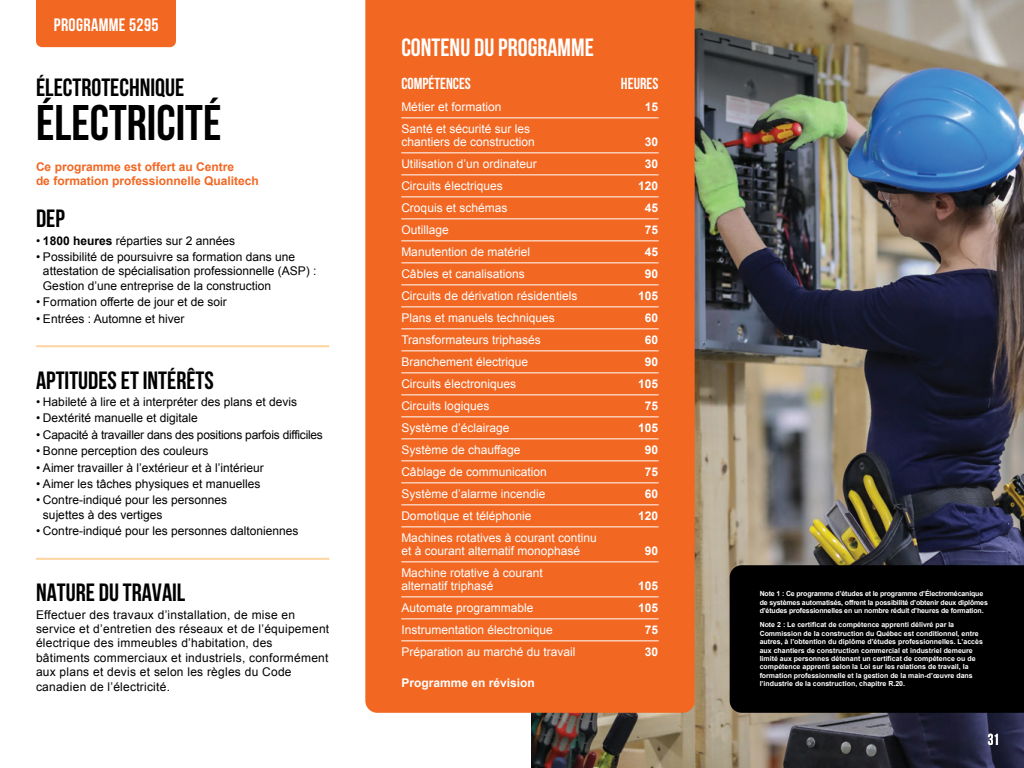
<style>
.page{position:relative;width:1024px;height:768px;background:#fff}
.page>*{position:absolute;margin:0;border:0;box-sizing:border-box;transform-origin:0 0}
.t1{font:700 50px "Bebas Neue";color:#000}
.t2{font:700 25px "Bebas Neue";color:#000}
.t3{font:700 25px "Bebas Neue";color:#fff}
.t4{font:700 18px "Bebas Neue";letter-spacing:.02em;color:#fff}
.t5{font:700 16px "Bebas Neue";color:#fff}
.t6{font:700 16px "Bebas Neue";color:#fff;scale:.9 1}
.t7{font:12px/13px "Arial";color:#fff}
.t8{font:12px/14.4px "Arial";color:#000}
.t9{font:12px/14.4px "Arial";letter-spacing:.02em;color:#000}
.t10{font:700 12px "Arial";color:#fff}
.t11{font:700 12px/14.4px "Arial";color:#f26722}
.t12{font:12px "Arial";letter-spacing:-.02em;color:#000}
.t13{font:700 7px/8.4px "Arial";color:#fff}
.t14{font:700 7px/8.4px "Arial";letter-spacing:-.02em;color:#fff}
.s1{font-weight:700}
</style>
<div class="page">
<img style="left:531px;top:0;width:493px;height:768px">
<div style="left:36px;top:0;width:140px;height:47px;background:#f26722"></div>
<div style="left:365px;top:0;width:330px;height:713px;background:#f26722"></div>
<div style="left:730px;top:565px;width:294px;height:148px;background:#000"></div>
<hr style="left:401px;top:117px;width:258px;height:1px;background:#fff">
<hr style="left:401px;top:152px;width:258px;height:1px;background:#fff">
<hr style="left:401px;top:174px;width:258px;height:1px;background:#fff">
<hr style="left:401px;top:196px;width:258px;height:1px;background:#fff">
<hr style="left:401px;top:218px;width:258px;height:1px;background:#fff">
<hr style="left:401px;top:240px;width:258px;height:1px;background:#fff">
<hr style="left:401px;top:262px;width:258px;height:1px;background:#fff">
<hr style="left:401px;top:284px;width:258px;height:1px;background:#fff">
<hr style="left:401px;top:306px;width:258px;height:1px;background:#fff">
<hr style="left:401px;top:328px;width:258px;height:1px;background:#fff">
<hr style="left:401px;top:350px;width:258px;height:1px;background:#fff">
<hr style="left:401px;top:372px;width:258px;height:1px;background:#fff">
<hr style="left:401px;top:394px;width:258px;height:1px;background:#fff">
<hr style="left:401px;top:416px;width:258px;height:1px;background:#fff">
<hr style="left:401px;top:438px;width:258px;height:1px;background:#fff">
<hr style="left:401px;top:460px;width:258px;height:1px;background:#fff">
<hr style="left:401px;top:482px;width:258px;height:1px;background:#fff">
<hr style="left:401px;top:504px;width:258px;height:1px;background:#fff">
<hr style="left:401px;top:526px;width:258px;height:1px;background:#fff">
<hr style="left:401px;top:561px;width:258px;height:1px;background:#fff">
<hr style="left:401px;top:596px;width:258px;height:1px;background:#fff">
<hr style="left:401px;top:618px;width:258px;height:1px;background:#fff">
<hr style="left:401px;top:640px;width:258px;height:1px;background:#fff">
<hr style="left:36px;top:345px;width:293px;height:2px;background:#ffd4a1">
<hr style="left:36px;top:558px;width:293px;height:2px;background:#ffd4a1">
<div style="left:396px;top:660px;width:271px;height:9px;background:#f26722"></div>
<h3 class="t4" style="left:54px;top:14px;width:106px">PROGRAMME 5295</h3>
<h2 class="t2" style="left:36px;top:73px;width:150px">ÉLECTROTECHNIQUE</h2>
<h1 class="t1" style="left:36px;top:96px;width:187px">ÉLECTRICITÉ</h1>
<p class="t11" style="left:36px;top:160px;width:224px">Ce programme est offert au Centre<br>de formation professionnelle Qualitech</p>
<h2 class="t2" style="left:36px;top:205px;width:30px">DEP</h2>
<p class="t8" style="left:36px;top:233px;width:201px">• <span class="s1">1800 heures</span> réparties sur 2 années</p>
<p class="t8" style="left:43px;top:250px;width:275px;text-indent:-7px">• Possibilité de poursuivre sa formation dans une attestation de spécialisation professionnelle (ASP) :<br>Gestion d’une entreprise de la construction</p>
<p class="t8" style="left:36px;top:295px;width:192px">• Formation offerte de jour et de soir</p>
<p class="t8" style="left:36px;top:311px;width:150px">• Entrées : Automne et hiver</p>
<h2 class="t2" style="left:36px;top:366px;width:179px">APTITUDES ET INTÉRÊTS</h2>
<p class="t8" style="left:36px;top:395px;width:263px">• Habileté à lire et à interpréter des plans et devis</p>
<p class="t8" style="left:36px;top:411px;width:163px">• Dextérité manuelle et digitale</p>
<p class="t12" style="left:36px;top:427px;width:288px">• Capacité à travailler dans des positions parfois difficiles</p>
<p class="t8" style="left:36px;top:444px;width:174px">• Bonne perception des couleurs</p>
<p class="t8" style="left:36px;top:460px;width:229px">• Aimer travailler à l’extérieur et à l’intérieur</p>
<p class="t8" style="left:36px;top:477px;width:226px">• Aimer les tâches physiques et manuelles</p>
<p class="t8" style="left:43px;top:493px;width:186px;text-indent:-7px">• Contre-indiqué pour les personnes sujettes à des vertiges</p>
<p class="t8" style="left:36px;top:524px;width:264px">• Contre-indiqué pour les personnes daltoniennes</p>
<h2 class="t2" style="left:36px;top:579px;width:151px">NATURE DU TRAVAIL</h2>
<p class="t9" style="left:36px;top:607px;width:295px">Effectuer des travaux d’installation, de mise en service et d’entretien des réseaux et de l’équipement électrique des immeubles d’habitation, des bâtiments commerciaux et industriels, conformément aux plans et devis et selon les règles du Code canadien de l’électricité.</p>
<h2 class="t3" style="left:401px;top:34px;width:194px">CONTENU DU PROGRAMME</h2>
<h3 class="t5" style="left:401px;top:75px;width:71px">COMPÉTENCES</h3>
<h3 class="t5" style="left:621px;top:75px;width:39px">HEURES</h3>
<p class="t7" style="left:401px;top:100px;width:102px">Métier et formation</p>
<p class="t10" style="left:645px;top:99px;width:15px">15</p>
<p class="t7" style="left:401px;top:122px;width:135px">Santé et sécurité sur les chantiers de construction</p>
<p class="t10" style="left:645px;top:134px;width:15px">30</p>
<p class="t7" style="left:401px;top:157px;width:137px">Utilisation d’un ordinateur</p>
<p class="t10" style="left:645px;top:156px;width:15px">30</p>
<p class="t7" style="left:401px;top:179px;width:103px">Circuits électriques</p>
<p class="t10" style="left:638px;top:178px;width:22px">120</p>
<p class="t7" style="left:401px;top:201px;width:108px">Croquis et schémas</p>
<p class="t10" style="left:645px;top:200px;width:15px">45</p>
<p class="t7" style="left:401px;top:223px;width:49px">Outillage</p>
<p class="t10" style="left:645px;top:222px;width:15px">75</p>
<p class="t7" style="left:401px;top:245px;width:130px">Manutention de matériel</p>
<p class="t10" style="left:645px;top:244px;width:15px">45</p>
<p class="t7" style="left:401px;top:267px;width:125px">Câbles et canalisations</p>
<p class="t10" style="left:645px;top:266px;width:15px">90</p>
<p class="t7" style="left:401px;top:289px;width:178px">Circuits de dérivation résidentiels</p>
<p class="t10" style="left:638px;top:288px;width:22px">105</p>
<p class="t7" style="left:401px;top:311px;width:155px">Plans et manuels techniques</p>
<p class="t10" style="left:645px;top:310px;width:15px">60</p>
<p class="t7" style="left:401px;top:333px;width:141px">Transformateurs triphasés</p>
<p class="t10" style="left:645px;top:332px;width:15px">60</p>
<p class="t7" style="left:401px;top:355px;width:128px">Branchement électrique</p>
<p class="t10" style="left:645px;top:354px;width:15px">90</p>
<p class="t7" style="left:401px;top:377px;width:116px">Circuits électroniques</p>
<p class="t10" style="left:638px;top:376px;width:22px">105</p>
<p class="t7" style="left:401px;top:399px;width:90px">Circuits logiques</p>
<p class="t10" style="left:645px;top:398px;width:15px">75</p>
<p class="t7" style="left:401px;top:421px;width:110px">Système d’éclairage</p>
<p class="t10" style="left:638px;top:420px;width:22px">105</p>
<p class="t7" style="left:401px;top:443px;width:121px">Système de chauffage</p>
<p class="t10" style="left:645px;top:442px;width:15px">90</p>
<p class="t7" style="left:401px;top:465px;width:147px">Câblage de communication</p>
<p class="t10" style="left:645px;top:464px;width:15px">75</p>
<p class="t7" style="left:401px;top:487px;width:146px">Système d’alarme incendie</p>
<p class="t10" style="left:645px;top:486px;width:15px">60</p>
<p class="t7" style="left:401px;top:509px;width:132px">Domotique et téléphonie</p>
<p class="t10" style="left:638px;top:508px;width:22px">120</p>
<p class="t7" style="left:401px;top:531px;width:197px">Machines rotatives à courant continu et à courant alternatif monophasé</p>
<p class="t10" style="left:645px;top:543px;width:15px">90</p>
<p class="t7" style="left:401px;top:566px;width:143px">Machine rotative à courant alternatif triphasé</p>
<p class="t10" style="left:638px;top:578px;width:22px">105</p>
<p class="t14" style="left:760px;top:590px;width:230px">Note 1 : Ce programme d’études et le programme d’Électromécanique de systèmes automatisés, offrent la possibilité d’obtenir deux diplômes d’études professionnelles en un nombre réduit d’heures de formation.</p>
<p class="t13" style="left:760px;top:621px;width:225px">Note 2 : Le certificat de compétence apprenti délivré par la Commission de la construction du Québec est conditionnel, entre autres, à l’obtention du diplôme d’études professionnelles. L’accès aux chantiers de construction commercial et industriel demeure limité aux personnes détenant un certificat de compétence ou de compétence apprenti selon la Loi sur les relations de travail, la formation professionnelle et la gestion de la main-d’œuvre dans</p>
<p class="t7" style="left:401px;top:601px;width:134px">Automate programmable</p>
<p class="t10" style="left:638px;top:600px;width:22px">105</p>
<p class="t7" style="left:401px;top:623px;width:153px">Instrumentation électronique</p>
<p class="t10" style="left:645px;top:622px;width:15px">75</p>
<p class="t7" style="left:401px;top:645px;width:176px">Préparation au marché du travail</p>
<p class="t10" style="left:645px;top:644px;width:15px">30</p>
<p class="t10" style="left:401px;top:675px;width:135px">Programme en révision</p>
<p class="t13" style="left:760px;top:680px;width:147px">l’industrie de la construction, chapitre R.20.</p>
<h3 class="t6" style="left:988px;top:731px;width:14px">31</h3>
</div>
